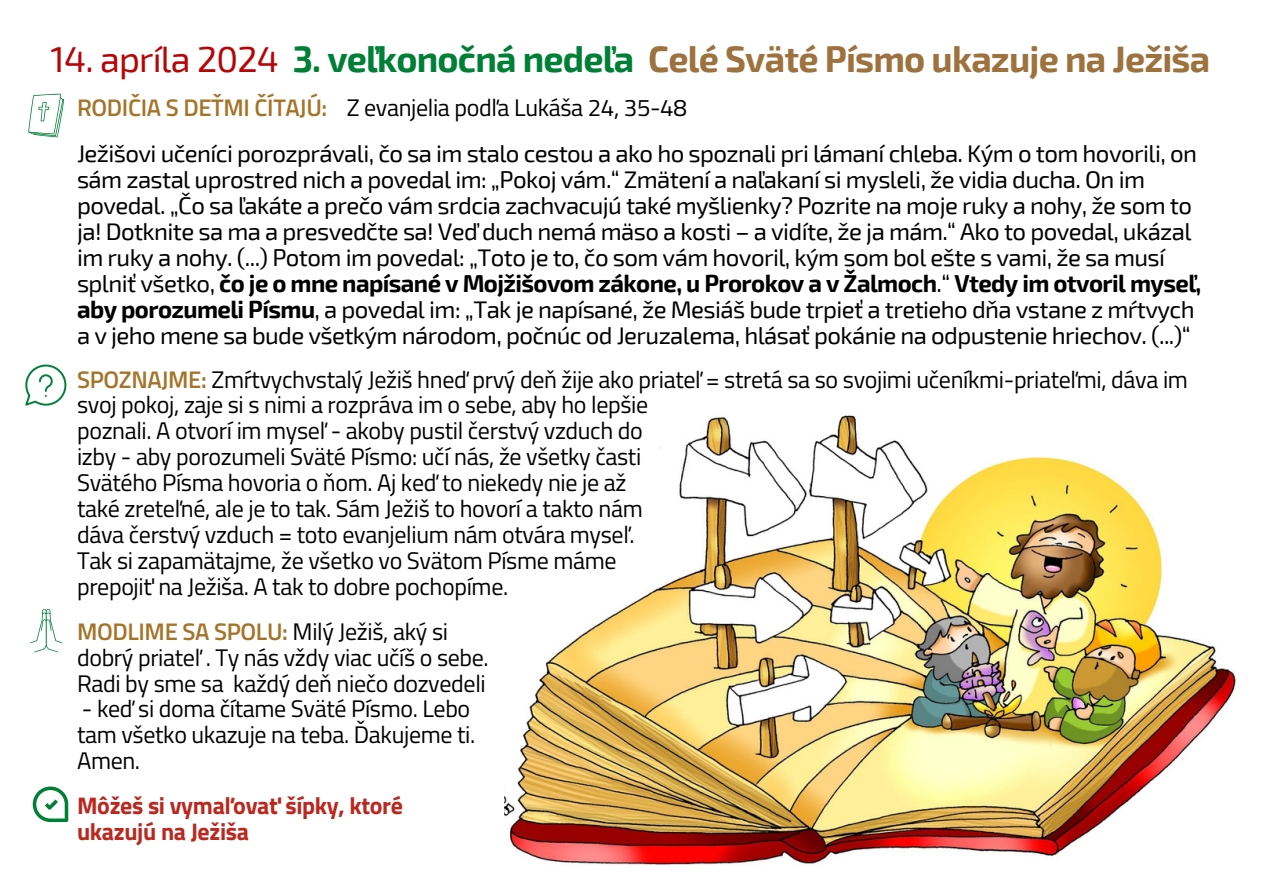
<style>
.page{position:relative;width:1263px;height:894px;background:#fff}
.page>*{position:absolute;margin:0;border:0;box-sizing:border-box;transform-origin:0 0}
.t1{font:700 36px "Exo 2";letter-spacing:-.02em;color:#9e723e}
.t2{font:24px/25.8px "Exo 2";letter-spacing:-.025em;color:#000}
.t3{font:24px/25.8px "Titillium Web";letter-spacing:-.015em;color:#000}
.t4{font:700 24px/25.8px "Titillium Web";letter-spacing:-.015em;color:#ba281f}
.s1{font-weight:400;color:#b80405}
.s2{color:#008037}
.s3{font-weight:600;color:#a47429}
.s4{font-weight:700}
</style>
<div class="page">
<svg style="left:28px;top:93px;width:36px;height:44px"></svg>
<svg style="left:25px;top:364px;width:41px;height:41px"></svg>
<svg style="left:30px;top:609px;width:33px;height:43px"></svg>
<img style="left:504px;top:415px;width:732px;height:450px">
<svg style="left:33px;top:786px;width:35px;height:35px"></svg>
<p class="t1" style="left:51px;top:36px;width:1161px"><span class="s1">14. apríla 2024</span> <span class="s2">3. veľkonočná nedeľa</span> Celé Sväté Písmo ukazuje na Ježiša</p>
<p class="t3" style="left:77px;top:94px;width:611px"><span class="s3">RODIČIA S DEŤMI ČÍTAJÚ:</span> Z evanjelia podľa Lukáša 24, 35-48</p>
<p class="t2" style="left:77px;top:140px;width:1126px">Ježišovi učeníci porozprávali, čo sa im stalo cestou a ako ho spoznali pri lámaní chleba. Kým o tom hovorili, on sám zastal uprostred nich a povedal im: „Pokoj vám.“ Zmätení a naľakaní si mysleli, že vidia ducha. On im povedal. „Čo sa ľakáte a prečo vám srdcia zachvacujú také myšlienky? Pozrite na moje ruky a nohy, že som to ja! Dotknite sa ma a presvedčte sa! Veď duch nemá mäso a kosti – a vidíte, že ja mám.“ Ako to povedal, ukázal im ruky a nohy. (...) Potom im povedal: „Toto je to, čo som vám hovoril, kým som bol ešte s vami, že sa musí splniť všetko, <span class="s4">čo je o mne napísané v Mojžišovom zákone, u Prorokov a v Žalmoch</span>.“ <span class="s4">Vtedy im otvoril myseľ, aby porozumeli Písmu</span>, a povedal im: „Tak je napísané, že Mesiáš bude trpieť a tretieho dňa vstane z mŕtvych a v jeho mene sa bude všetkým národom, počnúc od Jeruzalema, hlásať pokánie na odpustenie hriechov. (...)“</p>
<p class="t3" style="left:77px;top:365px;width:1112px"><span class="s3">SPOZNAJME:</span> Zmŕtvychvstalý Ježiš hneď prvý deň žije ako priateľ = stretá sa so svojimi učeníkmi-priateľmi, dáva im svoj pokoj, zaje si s nimi a rozpráva im o sebe, aby ho lepšie<br>poznali. A otvorí im myseľ - akoby pustil čerstvý vzduch do<br>izby - aby porozumeli Sväté Písmo: učí nás, že všetky časti<br>Svätého Písma hovoria o ňom. Aj keď to niekedy nie je až<br>také zreteľné, ale je to tak. Sám Ježiš to hovorí a takto nám<br>dáva čerstvý vzduch = toto evanjelium nám otvára myseľ.<br>Tak si zapamätajme, že všetko vo Svätom Písme máme<br>prepojiť na Ježiša. A tak to dobre pochopíme.</p>
<p class="t3" style="left:77px;top:617px;width:413px"><span class="s3">MODLIME SA SPOLU:</span> Milý Ježiš, aký si dobrý priateľ . Ty nás vždy viac učíš o sebe.<br>Radi by sme sa každý deň niečo dozvedeli</p>
<p class="t3" style="left:77px;top:695px;width:400px">- keď si doma čítame Sväté Písmo. Lebo tam všetko ukazuje na teba. Ďakujeme ti.<br>Amen.</p>
<p class="t4" style="left:77px;top:792px;width:327px">Môžeš si vymaľovať šípky, ktoré ukazujú na Ježiša</p>
</div>
